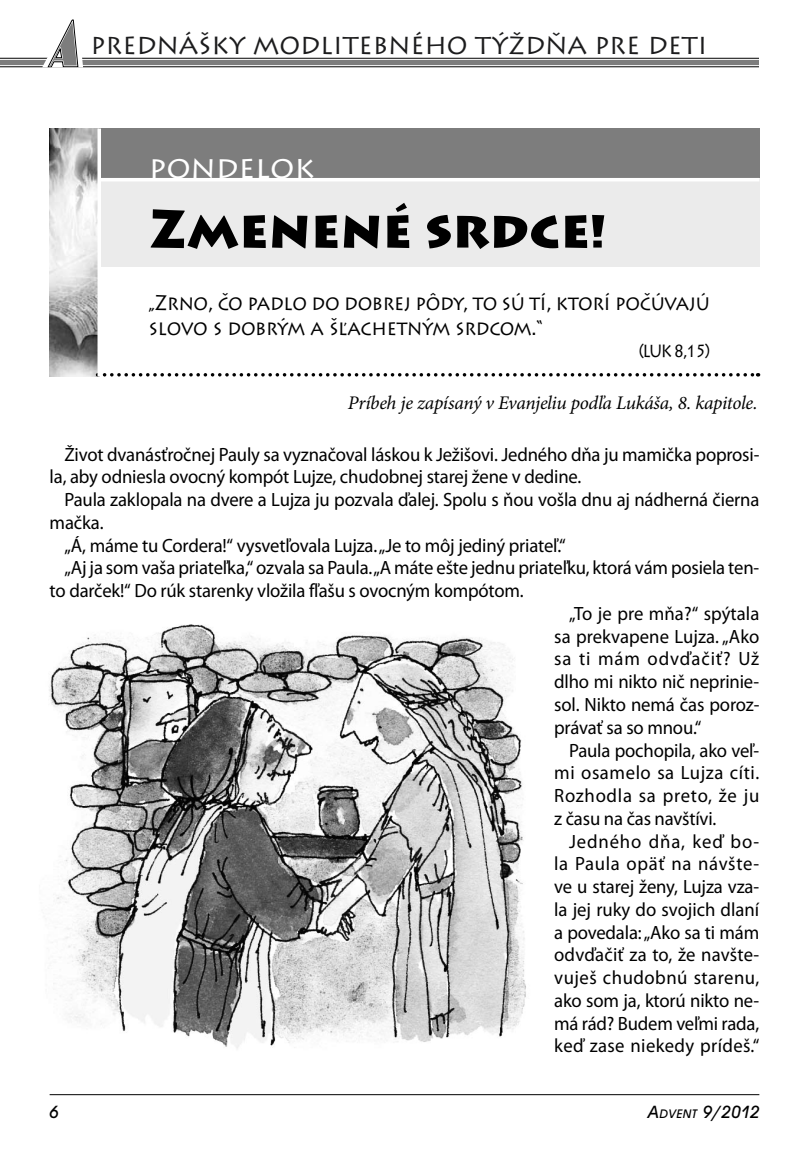
<style>
.page{position:relative;width:809px;height:1151px;background:#fff}
.page>*{position:absolute;margin:0;border:0;box-sizing:border-box;transform-origin:0 0}
.t1{font:900 52.5px "Lithos Pro";color:#000}
.t2{font:31.5px "Lithos Pro";letter-spacing:-.01em;color:#fff}
.t3{font:24.5px "Lithos Pro";color:#1c1c1d}
.t4{font:21px/25.2px "Lithos Pro";letter-spacing:-.01em;color:#000;scale:.9 1}
.t5{font:19.25px/22.8px "Myriad Pro";letter-spacing:-.01em;color:#000}
.t6{font:italic 19.25px "Minion Pro";letter-spacing:-.015em;color:#000}
.t7{font:19.25px "Myriad Pro";letter-spacing:.01em;color:#000}
.t8{font:19.25px "Myriad Pro";letter-spacing:.02em;color:#000}
.t9{font:19.25px "Myriad Pro";letter-spacing:.03em;color:#000}
.t10{font:19.25px "Myriad Pro";letter-spacing:.025em;color:#000}
.t11{font:19.25px "Myriad Pro";letter-spacing:.04em;color:#000}
.t12{font:19.25px "Myriad Pro";letter-spacing:.035em;color:#000}
.t13{font:19.25px "Myriad Pro";letter-spacing:.05em;color:#000}
.t14{font:19.25px "Myriad Pro";letter-spacing:.045em;color:#000}
.t15{font:18.38px "Avant Garde Got Itc TOT Med Ita";color:#000}
.t16{font:17.5px "Lithos Pro";color:#000;scale:.9 1}
.s1{font-size:12.78px}
</style>
<div class="page">
<hr style="left:50px;top:1094px;width:709px;height:1px;background:#000">
<svg style="left:0;top:19px;width:759px;height:48px"></svg>
<img style="left:49px;top:625px;width:477px;height:424px">
<img style="left:50px;top:128px;width:47px;height:249px">
<div style="left:99px;top:128px;width:660px;height:50px;background:#7d7d7d"></div>
<div style="left:99px;top:178px;width:660px;height:89px;background:#ebebeb"></div>
<hr style="left:99px;top:178px;width:660px;height:3px;background:#fff">
<svg style="left:104px;top:373px;width:654px;height:4px"></svg>
<svg style="left:97px;top:128px;width:4px;height:249px"></svg>
<p class="t3" style="left:91px;top:32px;width:618px">prednášky modlitebného týždňa pre deti</p>
<h2 class="t2" style="left:149px;top:149px;width:168px">pondelok</h2>
<h1 class="t1" style="left:149px;top:197px;width:458px">Zmenené srdce!</h1>
<p class="t4" style="left:149px;top:290px;width:624px">„Zrno, čo padlo do dobrej pôdy, to sú tí, ktorí počúvajú slovo s dobrým a šľachetným srdcom.“</p>
<p class="t16" style="left:639px;top:341px;width:80px">(LUK 8,15)</p>
<p class="t6" style="left:348px;top:389px;width:411px">Príbeh je zapísaný v Evanjeliu podľa Lukáša, 8. kapitole.</p>
<p class="t5" style="left:50px;top:442px;width:711px;text-indent:15px">Život dvanásťročnej Pauly sa vyznačoval láskou k Ježišovi. Jedného dňa ju mamička poprosi&shy;la, aby odniesla ovocný kompót Lujze, chudobnej starej žene v dedine.</p>
<p class="t5" style="left:64px;top:488px;width:696px">Paula zaklopala na dvere a Lujza ju pozvala ďalej. Spolu s ňou vošla dnu aj nádherná čierna</p>
<p class="t5" style="left:50px;top:511px;width:55px">mačka.</p>
<p class="t5" style="left:64px;top:534px;width:502px">„Á, máme tu Cordera!“ vysvetľovala Lujza. „Je to môj jediný priateľ.“</p>
<p class="t5" style="left:64px;top:556px;width:696px">„Aj ja som vaša priateľka,“ ozvala sa Paula. „A máte ešte jednu priateľku, ktorá vám posiela ten-</p>
<p class="t5" style="left:50px;top:579px;width:475px">to darček!“ Do rúk starenky vložila fľašu s ovocným kompótom.</p>
<p class="t5" style="left:569px;top:602px;width:192px">„To je pre mňa?“ spýtala</p>
<p class="t5" style="left:554px;top:625px;width:207px">sa prekvapene Lujza. „Ako</p>
<p class="t13" style="left:554px;top:647px;width:206px">sa ti mám odvďačiť? Už</p>
<p class="t5" style="left:554px;top:670px;width:207px">dlho mi nikto nič neprinie-</p>
<p class="t5" style="left:554px;top:693px;width:207px">sol. Nikto nemá čas poroz-</p>
<p class="t5" style="left:554px;top:716px;width:149px">právať sa so mnou.“</p>
<p class="t5" style="left:569px;top:738px;width:192px">Paula pochopila, ako veľ-</p>
<p class="t9" style="left:554px;top:761px;width:207px">mi osamelo sa Lujza cíti.</p>
<p class="t11" style="left:554px;top:784px;width:206px">Rozhodla sa preto, že ju</p>
<p class="t5" style="left:554px;top:807px;width:164px">z času na čas navštívi.</p>
<p class="t14" style="left:569px;top:829px;width:192px">Jedného dňa, keď bo-</p>
<p class="t12" style="left:554px;top:852px;width:207px">la Paula opäť na návšte-</p>
<p class="t5" style="left:554px;top:875px;width:206px">ve u starej ženy, Lujza vza-</p>
<p class="t5" style="left:554px;top:898px;width:206px">la jej ruky do svojich dlaní</p>
<p class="t5" style="left:554px;top:920px;width:207px">a povedala: „Ako sa ti mám</p>
<p class="t7" style="left:554px;top:943px;width:207px">odvďačiť za to, že navšte-</p>
<p class="t10" style="left:554px;top:966px;width:207px">vuješ chudobnú starenu,</p>
<p class="t5" style="left:554px;top:989px;width:207px">ako som ja, ktorú nikto ne-</p>
<p class="t5" style="left:554px;top:1011px;width:207px">má rád? Budem veľmi rada,</p>
<p class="t8" style="left:554px;top:1034px;width:207px">keď zase niekedy prídeš.“</p>
<p class="t15" style="left:50px;top:1101px;width:11px">6</p>
<p class="t15" style="left:647px;top:1101px;width:113px">A<span class="s1">DVENT</span> 9/2012</p>
</div>
